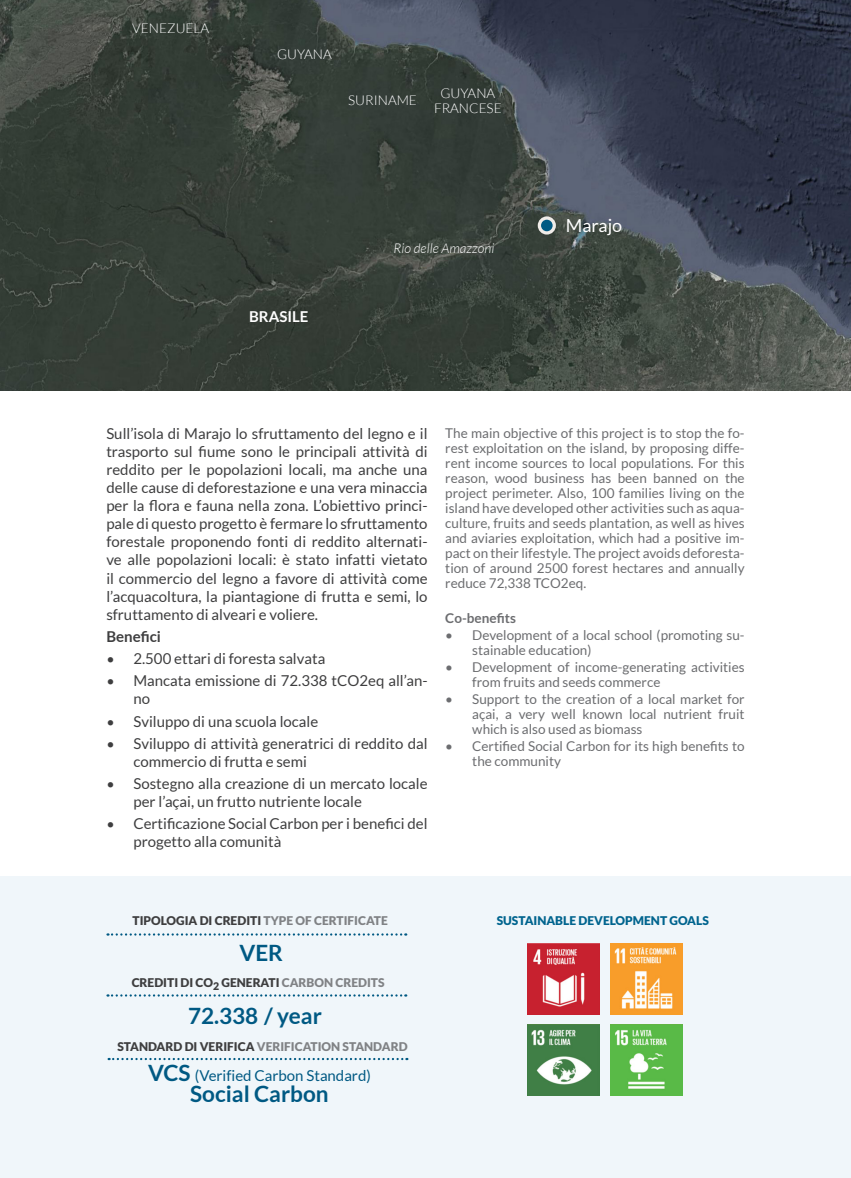
<style>
.page{position:relative;width:851px;height:1178px;background:#fff}
.page>*{position:absolute;margin:0;border:0;box-sizing:border-box;transform-origin:0 0}
.t1{font:700 22.5px "Lato";color:#005983}
.t2{font:18px "Lato";color:#fff}
.t3{font:15px/18px "Lato";color:#3e3e3f}
.t4{font:15px "Lato";color:#005983}
.t5{font:700 15px "Lato";color:#3e3e3f}
.t6{font:700 15px "Lato";color:#fff}
.t7{font:13.5px/15px "Lato";color:#6c6d70}
.t8{font:300 13.5px/15px "Lato";color:#fff}
.t9{font:italic 300 13.5px "Lato";color:#fff}
.t10{font:700 13.5px "Lato";color:#6c6d70}
.t11{font:900 12px "Lato";color:#3e3e3f}
.t12{font:900 12px "Lato";color:#808285}
.t13{font:900 12px "Lato";color:#00648e}
.s1{font-size:14.25px}
.s2{color:#808285}
</style>
<div class="page">
<div style="left:0;top:876px;width:850px;height:302px;background:#f0f6fa"></div>
<svg style="left:107px;top:933px;width:299px;height:2px"></svg>
<svg style="left:109px;top:1058px;width:298px;height:2px"></svg>
<svg style="left:107px;top:994px;width:299px;height:2px"></svg>
<img style="left:527px;top:943px;width:72px;height:71px">
<img style="left:610px;top:943px;width:72px;height:71px">
<img style="left:527px;top:1024px;width:72px;height:71px">
<img style="left:611px;top:1024px;width:71px;height:71px">
<img style="left:0;top:0;width:850px;height:391px">
<svg style="left:537px;top:216px;width:19px;height:19px"></svg>
<div style="left:541px;top:220px;width:11px;height:11px;background:#005983;border-radius:50%"></div>
<p class="t8" style="left:132px;top:21px;width:78px">VENEZUELA</p>
<p class="t8" style="left:277px;top:47px;width:38px">GUYANA</p>
<p class="t8" style="left:348px;top:92px;width:68px">SU RINAME</p>
<p class="t8" style="left:434px;top:86px;width:69px;text-indent:6px">GUYANA<br>FRANCESE</p>
<p class="t6" style="left:249px;top:308px;width:19px">BRASILE</p>
<p class="t9" style="left:393px;top:241px;width:102px">Rio delle Amazzoni</p>
<p class="t2" style="left:566px;top:216px;width:58px">Marajo</p>
<p class="t3" style="left:106px;top:425px;width:323px;text-align:justify">Sull’isola di Marajo lo sfruttamento del legno e il trasporto sul fiume sono le principali attività di reddito per le popolazioni locali, ma anche una delle cause di deforestazione e una vera minaccia per la flora e fauna nella zona. L’obiettivo princi&shy;pale di questo progetto è fermare lo sfruttamento forestale proponendo fonti di reddito alternati&shy;ve alle popolazioni locali: è stato infatti vietato il commercio del legno a favore di attività come l’acquacoltura, la piantagione di frutta e semi, lo sfruttamento di alveari e voliere.</p>
<p class="t5" style="left:106px;top:628px;width:56px">Benefici</p>
<p class="t3" style="left:106px;top:649px;width:220px"><span class="s1">•</span> 2.500 ettari di foresta salvata</p>
<p class="t3" style="left:133px;top:672px;width:296px;text-indent:-27px"><span class="s1">•</span> Mancata emissione di 72.338 tCO2eq all’an&shy;no</p>
<p class="t3" style="left:106px;top:712px;width:213px"><span class="s1">•</span> Sviluppo di una scuola locale</p>
<p class="t3" style="left:133px;top:734px;width:296px;text-indent:-27px"><span class="s1">•</span> Sviluppo di attività generatrici di reddito dal commercio di frutta e semi</p>
<p class="t3" style="left:133px;top:774px;width:296px;text-indent:-27px"><span class="s1">•</span> Sostegno alla creazione di un mercato locale per l’açai, un frutto nutriente locale</p>
<p class="t3" style="left:133px;top:815px;width:295px;text-indent:-27px"><span class="s1">•</span> Certificazione Social Carbon per i benefici del progetto alla comunità</p>
<p class="t7" style="left:445px;top:426px;width:301px;text-align:justify">The main objective of this project is to stop the fo&shy;rest exploitation on the island, by proposing diffe&shy;rent income sources to local populations. For this reason, wood business has been banned on the project perimeter. Also, 100 families living on the island have developed other activities such as aqua&shy;culture, fruits and seeds plantation, as well as hives and aviaries exploitation, which had a positive im&shy;pact on their lifestyle. The project avoids deforesta&shy;tion of around 2500 forest hectares and annually reduce 72,338 TCO2eq.</p>
<p class="t10" style="left:445px;top:610px;width:72px">Co-benefits</p>
<p class="t7" style="left:472px;top:627px;width:274px;text-indent:-27px">• Development of a local school (promoting su&shy;stainable education)</p>
<p class="t7" style="left:472px;top:659px;width:274px;text-indent:-27px">• Development of income-generating activities from fruits and seeds commerce</p>
<p class="t7" style="left:472px;top:691px;width:274px;text-align:justify;text-indent:-27px">• Support to the creation of a local market for açai, a very well known local nutrient fruit which is also used as biomass</p>
<p class="t7" style="left:472px;top:738px;width:274px;text-indent:-27px">• Certified Social Carbon for its high benefits to the community</p>
<p class="t11" style="left:132px;top:914px;width:28px">TIPOLOGIA</p>
<p class="t11" style="left:200px;top:914px;width:23px">DI CREDITI</p>
<p class="t12" style="left:263px;top:914px;width:59px">TYPE OF CERTIFICATE</p>
<h1 class="t1" style="left:239px;top:940px;width:16px">VER</h1>
<p class="t11" style="left:132px;top:975px;width:254px">CREDITI DI CO<sub>2</sub> GENERATI <span class="s2">CARBON CREDITS</span></p>
<h1 class="t1" style="left:188px;top:1002px;width:135px">72.338 / year</h1>
<p class="t11" style="left:117px;top:1040px;width:16px">STANDARD</p>
<p class="t11" style="left:185px;top:1040px;width:32px">DI VERIFICA</p>
<p class="t12" style="left:257px;top:1040px;width:8px">VERIFICATION</p>
<p class="t12" style="left:342px;top:1040px;width:10px">STANDARD</p>
<h1 class="t1" style="left:148px;top:1060px;width:15px">VCS</h1>
<p class="t4" style="left:195px;top:1067px;width:177px">(Verified Carbon Standard)</p>
<h1 class="t1" style="left:190px;top:1081px;width:140px">Social Carbon</h1>
<p class="t13" style="left:496px;top:914px;width:214px">SUSTAINABLE DEVELOPMENT GOALS</p>
</div>
